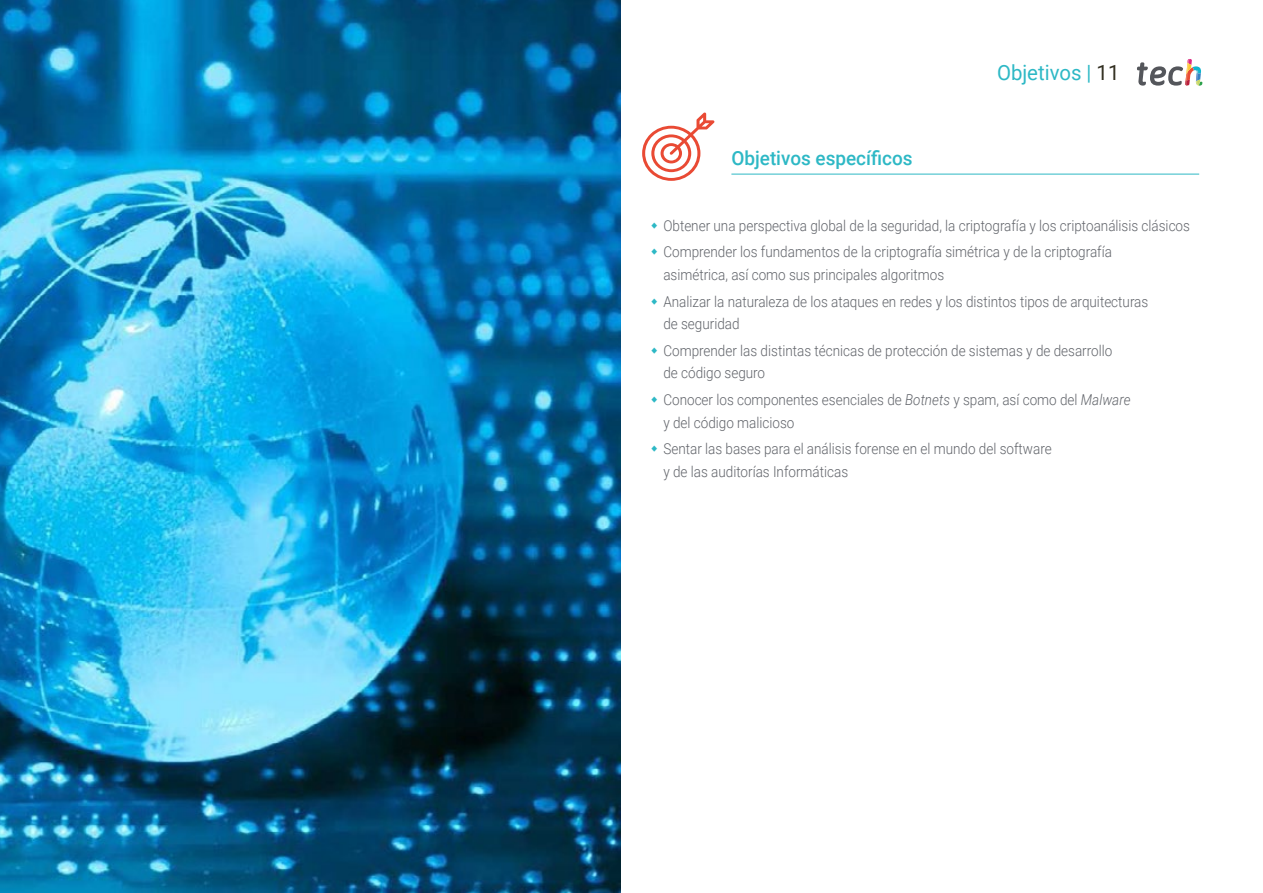
<style>
.page{position:relative;width:1263px;height:893px;background:#fff}
.page>*{position:absolute;margin:0;border:0;box-sizing:border-box;transform-origin:0 0}
.t1{font:21px "Roboto";color:#2db8c5}
.t2{font:500 19.5px "Roboto";color:#2db8c5}
.t3{font:300 15px/26.7px "Roboto";color:#61646a;scale:.9 1}
.s1{color:#312e20}
.s2{font-style:italic}
</style>
<div class="page">
<hr style="left:731px;top:174px;width:468px;height:1px;background:#2db8c5">
<svg style="left:642px;top:112px;width:72px;height:69px"></svg>
<img style="left:0;top:0;width:621px;height:893px">
<svg style="left:1137px;top:59px;width:65px;height:27px"></svg>
<h2 class="t2" style="left:731px;top:144px;width:183px">Objetivos específicos</h2>
<h1 class="t1" style="left:997px;top:57px;width:124px">Objetivos | <span class="s1">11</span></h1>
<p class="t3" style="left:663px;top:211px;width:587px">Obtener una perspectiva global de la seguridad, la criptografía y los criptoanálisis clásicos<br>Comprender los fundamentos de la criptografía simétrica y de la criptografía</p>
<p class="t3" style="left:663px;top:261px;width:540px">asimétrica, así como sus principales algoritmos<br>Analizar la naturaleza de los ataques en redes y los distintos tipos de arquitecturas</p>
<p class="t3" style="left:663px;top:310px;width:500px">de seguridad<br>Comprender las distintas técnicas de protección de sistemas y de desarrollo</p>
<p class="t3" style="left:663px;top:359px;width:521px">de código seguro<br>Conocer los componentes esenciales de <span class="s2">Botnets</span> y spam, así como del <span class="s2">Malware</span></p>
<p class="t3" style="left:663px;top:408px;width:433px">y del código malicioso<br>Sentar las bases para el análisis forense en el mundo del software</p>
<p class="t3" style="left:663px;top:458px;width:207px">y de las auditorías Informáticas</p>
</div>
